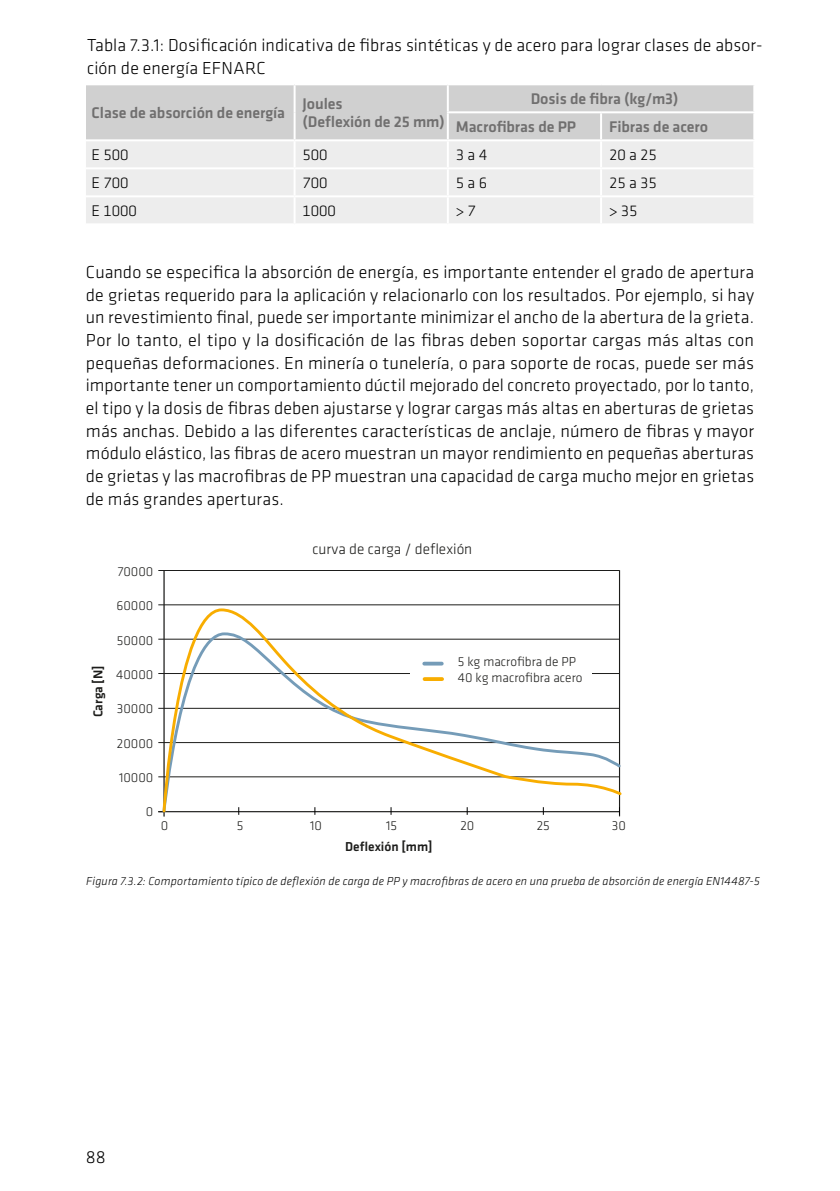
<style>
.page{position:relative;width:840px;height:1191px;background:#fff}
.page>*{position:absolute;margin:0;border:0;box-sizing:border-box;transform-origin:0 0}
.SI_Klavika_copy_Book{font:300 18px/22.6px "Klavika";letter-spacing:.005em;color:#000}
.SI_Klavika_TAB_copy{font:500 16px "Klavika";letter-spacing:-.005em;color:#706f6f}
.SI_Klavika_TAB_copy-2{font:300 16px "Klavika";letter-spacing:-.005em;color:#000}
.t1{font:300 15.4px "Klavika";color:#1d1d1b}
.t2{font:300 13.4px/15.8px "Klavika";color:#1d1d1b}
.t3{font:500 13.4px "Klavika";color:#1d1d1b}
.Klavia_caption_Book{font:italic 300 12px "Klavika";letter-spacing:.02em;color:#000}
</style>
<div class="page">
<hr style="left:163px;top:570px;width:1px;height:246px;background:#1d1d1b">
<hr style="left:618px;top:570px;width:1px;height:246px;background:#1d1d1b">
<hr style="left:158px;top:776px;width:461px;height:1px;background:#1d1d1b">
<hr style="left:158px;top:742px;width:461px;height:1px;background:#1d1d1b">
<hr style="left:158px;top:673px;width:461px;height:1px;background:#1d1d1b">
<hr style="left:158px;top:638px;width:461px;height:1px;background:#1d1d1b">
<hr style="left:158px;top:604px;width:461px;height:1px;background:#1d1d1b">
<hr style="left:158px;top:570px;width:461px;height:1px;background:#1d1d1b">
<hr style="left:158px;top:708px;width:461px;height:1px;background:#1d1d1b">
<svg style="left:161px;top:607px;width:461px;height:207px"></svg>
<div style="left:409px;top:647px;width:182px;height:49px;background:#fff"></div>
<svg style="left:424px;top:661px;width:17px;height:4px"></svg>
<svg style="left:424px;top:677px;width:18px;height:4px"></svg>
<svg style="left:86px;top:85px;width:666px;height:138px;background:#e1e1e1"></svg>
<hr style="left:293px;top:85px;width:2px;height:27px;background:#fff">
<hr style="left:293px;top:112px;width:2px;height:27px;background:#fff">
<hr style="left:446px;top:111px;width:154px;height:2px;background:#fff">
<hr style="left:600px;top:111px;width:154px;height:2px;background:#fff">
<hr style="left:86px;top:139px;width:208px;height:2px;background:#fff">
<hr style="left:294px;top:139px;width:153px;height:2px;background:#fff">
<hr style="left:293px;top:141px;width:2px;height:26px;background:#fff">
<hr style="left:447px;top:139px;width:153px;height:2px;background:#fff">
<hr style="left:600px;top:139px;width:154px;height:2px;background:#fff">
<hr style="left:86px;top:167px;width:208px;height:2px;background:#fff">
<hr style="left:294px;top:167px;width:153px;height:2px;background:#fff">
<hr style="left:293px;top:169px;width:2px;height:26px;background:#fff">
<hr style="left:447px;top:167px;width:153px;height:2px;background:#fff">
<hr style="left:600px;top:167px;width:154px;height:2px;background:#fff">
<hr style="left:86px;top:195px;width:208px;height:2px;background:#fff">
<hr style="left:294px;top:195px;width:153px;height:2px;background:#fff">
<hr style="left:293px;top:197px;width:2px;height:26px;background:#fff">
<hr style="left:447px;top:195px;width:153px;height:2px;background:#fff">
<hr style="left:600px;top:195px;width:154px;height:2px;background:#fff">
<hr style="left:446px;top:85px;width:2px;height:26px;background:#fff">
<hr style="left:446px;top:113px;width:2px;height:26px;background:#fff">
<hr style="left:599px;top:113px;width:2px;height:26px;background:#fff">
<hr style="left:446px;top:141px;width:2px;height:26px;background:#fff">
<hr style="left:599px;top:141px;width:2px;height:26px;background:#fff">
<hr style="left:446px;top:169px;width:2px;height:26px;background:#fff">
<hr style="left:599px;top:169px;width:2px;height:26px;background:#fff">
<hr style="left:446px;top:197px;width:2px;height:26px;background:#fff">
<hr style="left:599px;top:197px;width:2px;height:26px;background:#fff">
<p class="SI_Klavika_copy_Book" style="left:87px;top:34px;width:676px">Tabla 7.3.1: Dosificación indicativa de fibras sintéticas y de acero para lograr clases de absor&shy;ción de energía EFNARC</p>
<p class="SI_Klavika_TAB_copy" style="left:92px;top:104px;width:195px">Clase de absorción de energía</p>
<p class="SI_Klavika_TAB_copy" style="left:302px;top:95px;width:42px">Joules</p>
<p class="SI_Klavika_TAB_copy" style="left:302px;top:113px;width:144px">(Deflexión de 25 mm)</p>
<p class="SI_Klavika_TAB_copy" style="left:530px;top:90px;width:149px">Dosis de fibra (kg/m3)</p>
<p class="SI_Klavika_TAB_copy" style="left:455px;top:118px;width:122px">Macrofibras de PP</p>
<p class="SI_Klavika_TAB_copy" style="left:608px;top:118px;width:100px">Fibras de acero</p>
<p class="SI_Klavika_TAB_copy-2" style="left:92px;top:146px;width:38px">E 500</p>
<p class="SI_Klavika_TAB_copy-2" style="left:302px;top:146px;width:27px">500</p>
<p class="SI_Klavika_TAB_copy-2" style="left:455px;top:146px;width:33px">3 a 4</p>
<p class="SI_Klavika_TAB_copy-2" style="left:608px;top:146px;width:49px">20 a 25</p>
<p class="SI_Klavika_TAB_copy-2" style="left:92px;top:174px;width:38px">E 700</p>
<p class="SI_Klavika_TAB_copy-2" style="left:302px;top:174px;width:27px">700</p>
<p class="SI_Klavika_TAB_copy-2" style="left:455px;top:174px;width:33px">5 a 6</p>
<p class="SI_Klavika_TAB_copy-2" style="left:608px;top:174px;width:49px">25 a 35</p>
<p class="SI_Klavika_TAB_copy-2" style="left:92px;top:202px;width:47px">E 1000</p>
<p class="SI_Klavika_TAB_copy-2" style="left:302px;top:202px;width:35px">1000</p>
<p class="SI_Klavika_TAB_copy-2" style="left:455px;top:202px;width:22px">&gt; 7</p>
<p class="SI_Klavika_TAB_copy-2" style="left:608px;top:202px;width:30px">&gt; 35</p>
<p class="SI_Klavika_copy_Book" style="left:86px;top:261px;width:669px;text-align:justify">Cuando se especifica la absorción de energía, es importante entender el grado de apertura de grietas requerido para la aplicación y relacionarlo con los resultados. Por ejemplo, si hay un revestimiento final, puede ser importante minimizar el ancho de la abertura de la grieta.<br>Por lo tanto, el tipo y la dosificación de las fibras deben soportar cargas más altas con pequeñas deformaciones. En minería o tunelería, o para soporte de rocas, puede ser más importante tener un comportamiento dúctil mejorado del concreto proyectado, por lo tanto, el tipo y la dosis de fibras deben ajustarse y lograr cargas más altas en aberturas de grietas más anchas. Debido a las diferentes características de anclaje, número de fibras y mayor módulo elástico, las fibras de acero muestran un mayor rendimiento en pequeñas aberturas de grietas y las macrofibras de PP muestran una capacidad de carga mucho mejor en grietas de más grandes aperturas.</p>
<p class="t3" style="left:91px;top:717px;width:54px;rotate:-90deg">Carga [N]</p>
<p class="t2" style="left:118px;top:564px;width:37px">70000</p>
<p class="t2" style="left:116px;top:598px;width:38px">60000</p>
<p class="t2" style="left:117px;top:632px;width:38px">50000</p>
<p class="t2" style="left:116px;top:666px;width:39px">40000</p>
<p class="t2" style="left:117px;top:701px;width:38px">30000</p>
<p class="t1" style="left:312px;top:540px;width:161px">curva de carga / deflexión</p>
<p class="t2" style="left:457px;top:654px;width:126px">5 kg macrofibra de PP<br>40 kg macrofibra acero</p>
<p class="t2" style="left:117px;top:736px;width:38px">20000</p>
<p class="t2" style="left:119px;top:770px;width:36px">10000</p>
<p class="t2" style="left:146px;top:803px;width:9px">0</p>
<p class="t2" style="left:161px;top:818px;width:9px">0</p>
<p class="t2" style="left:237px;top:818px;width:8px">5</p>
<p class="t2" style="left:310px;top:818px;width:13px">10</p>
<p class="t2" style="left:386px;top:818px;width:13px">15</p>
<p class="t2" style="left:536px;top:818px;width:15px">25</p>
<p class="t2" style="left:460px;top:818px;width:15px">20</p>
<p class="t3" style="left:345px;top:839px;width:89px">Deflexión [mm]</p>
<p class="t2" style="left:611px;top:818px;width:16px">30</p>
<p class="Klavia_caption_Book" style="left:86px;top:874px;width:674px">Figura 7.3.2: Comportamiento típico de deflexión de carga de PP y macrofibras de acero en una prueba de absorción de energía EN14487-5</p>
<p class="SI_Klavika_copy_Book" style="left:86px;top:1145px;width:21px">88</p>
</div>
